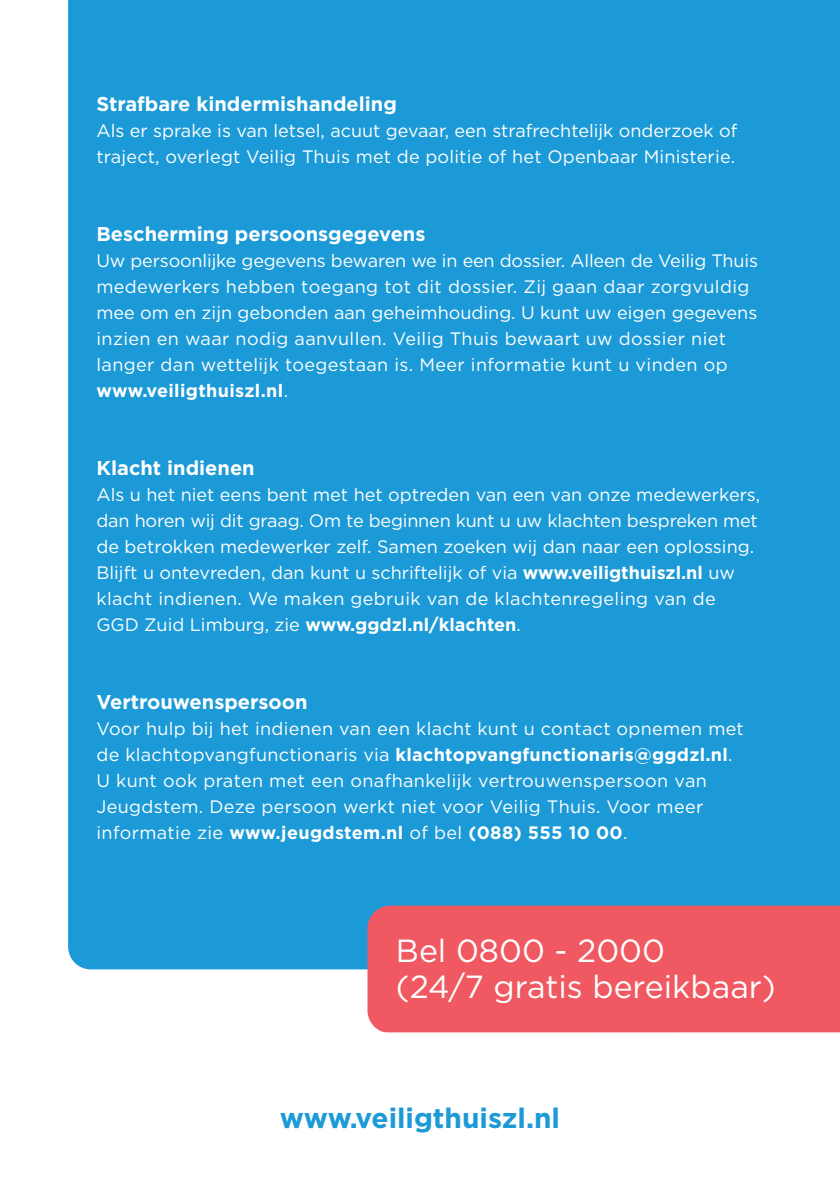
<style>
.page{position:relative;width:840px;height:1191px;background:#fff}
.page>*{position:absolute;margin:0;border:0;box-sizing:border-box;transform-origin:0 0}
.t1{font:32px/36px "Gotham";color:#fff}
.t2{font:700 28px "Gotham";color:#1b9ad7}
.t3{font:700 20px "Gotham";color:#fff}
.t4{font:18px/26px "Gotham";letter-spacing:.02em;color:#fff}
.t5{font:18px/26px "Gotham";color:#fff}
.s1{font-weight:700}
</style>
<div class="page">
<div style="left:68px;top:0;width:771px;height:969px;background:#1b9ad7"></div>
<svg style="left:122px;top:549px;width:717px;height:484px;fill:#1b9ad7"></svg>
<p class="t3" style="left:96px;top:95px;width:302px">Strafbare kindermishandeling</p>
<p class="t5" style="left:96px;top:119px;width:642px">Als er sprake is van letsel, acuut gevaar, een strafrechtelijk onderzoek of traject, overlegt Veilig Thuis met de politie of het Openbaar Ministerie.</p>
<p class="t3" style="left:96px;top:225px;width:330px">Bescherming persoonsgegevens</p>
<p class="t4" style="left:96px;top:249px;width:662px">Uw persoonlijke gegevens bewaren we in een dossier. Alleen de Veilig Thuis medewerkers hebben toegang tot dit dossier. Zij gaan daar zorgvuldig mee om en zijn gebonden aan geheimhouding. U kunt uw eigen gegevens inzien en waar nodig aanvullen. Veilig Thuis bewaart uw dossier niet langer dan wettelijk toegestaan is. Meer informatie kunt u vinden op <span class="s1">www.veiligthuiszl.nl</span>.</p>
<p class="t3" style="left:96px;top:459px;width:160px">Klacht indienen</p>
<p class="t5" style="left:96px;top:483px;width:665px">Als u het niet eens bent met het optreden van een van onze medewerkers, dan horen wij dit graag. Om te beginnen kunt u uw klachten bespreken met de betrokken medewerker zelf. Samen zoeken wij dan naar een oplossing.<br>Blijft u ontevreden, dan kunt u schriftelijk of via <span class="s1">www.veiligthuiszl.nl</span> uw klacht indienen. We maken gebruik van de klachtenregeling van de GGD Zuid Limburg, zie <span class="s1">www.ggdzl.nl/klachten</span>.</p>
<p class="t3" style="left:96px;top:693px;width:212px">Vertrouwenspersoon</p>
<p class="t4" style="left:96px;top:717px;width:648px">Voor hulp bij het indienen van een klacht kunt u contact opnemen met de klachtopvangfunctionaris via <span class="s1">klachtopvangfunctionaris@ggdzl.nl</span>.<br>U kunt ook praten met een onafhankelijk vertrouwenspersoon van Jeugdstem. Deze persoon werkt niet voor Veilig Thuis. Voor meer informatie zie <span class="s1">www.jeugdstem.nl</span> of bel <span class="s1">(088) 555 10 00</span>.</p>
<h1 class="t1" style="left:395px;top:934px;width:381px">Bel 0800 - 2000<br>(24/7 gratis bereikbaar)</h1>
<h2 class="t2" style="left:280px;top:1105px;width:281px">www.veiligthuiszl.nl</h2>
</div>
